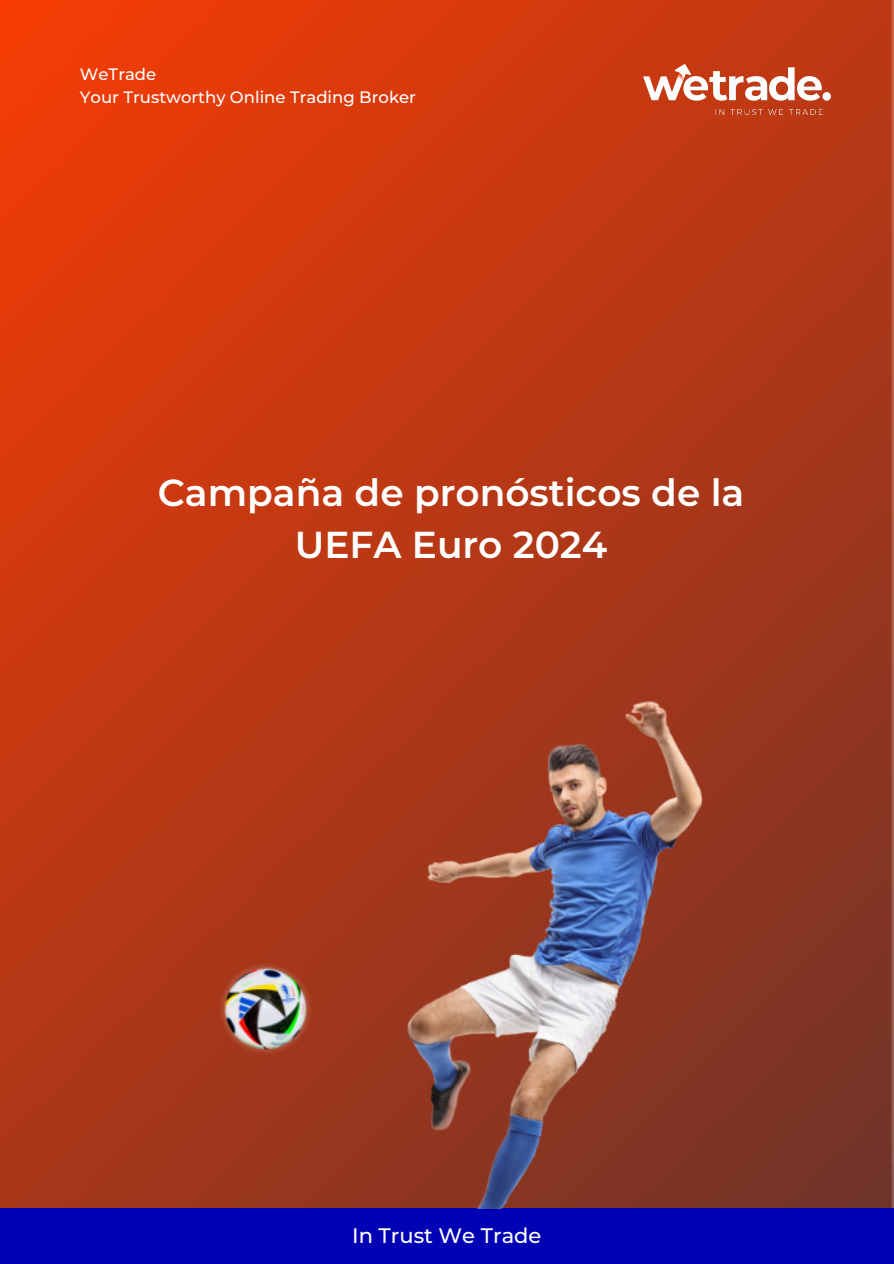
<style>
.page{position:relative;width:894px;height:1264px;background:#fff}
.page>*{position:absolute;margin:0;border:0;box-sizing:border-box;transform-origin:0 0}
.t1{font:600 37.5px/51.8px "Montserrat";color:#fff;text-align:center}
.t2{font:500 21px "Montserrat";color:#fff}
.t3{font:500 16.5px "Montserrat";color:#fff}
</style>
<div class="page">
<img style="left:0;top:0;width:893px;height:1208px">
<div style="left:0;top:1208px;width:893px;height:55px;background:#0102b4"></div>
<img style="left:643px;top:65px;width:186px;height:49px">
<img style="left:130px;top:676px;width:633px;height:532px">
<p class="t3" style="left:80px;top:64px;width:78px">WeTrade</p>
<h1 class="t3" style="left:80px;top:87px;width:337px">Your Trustworthy Online Trading Broker</h1>
<p class="t1" style="left:158px;top:466px;width:588px">Campaña de pronósticos de la<br>UEFA Euro 2024</p>
<p class="t2" style="left:352px;top:1222px;width:191px">In Trust We Trade</p>
</div>
